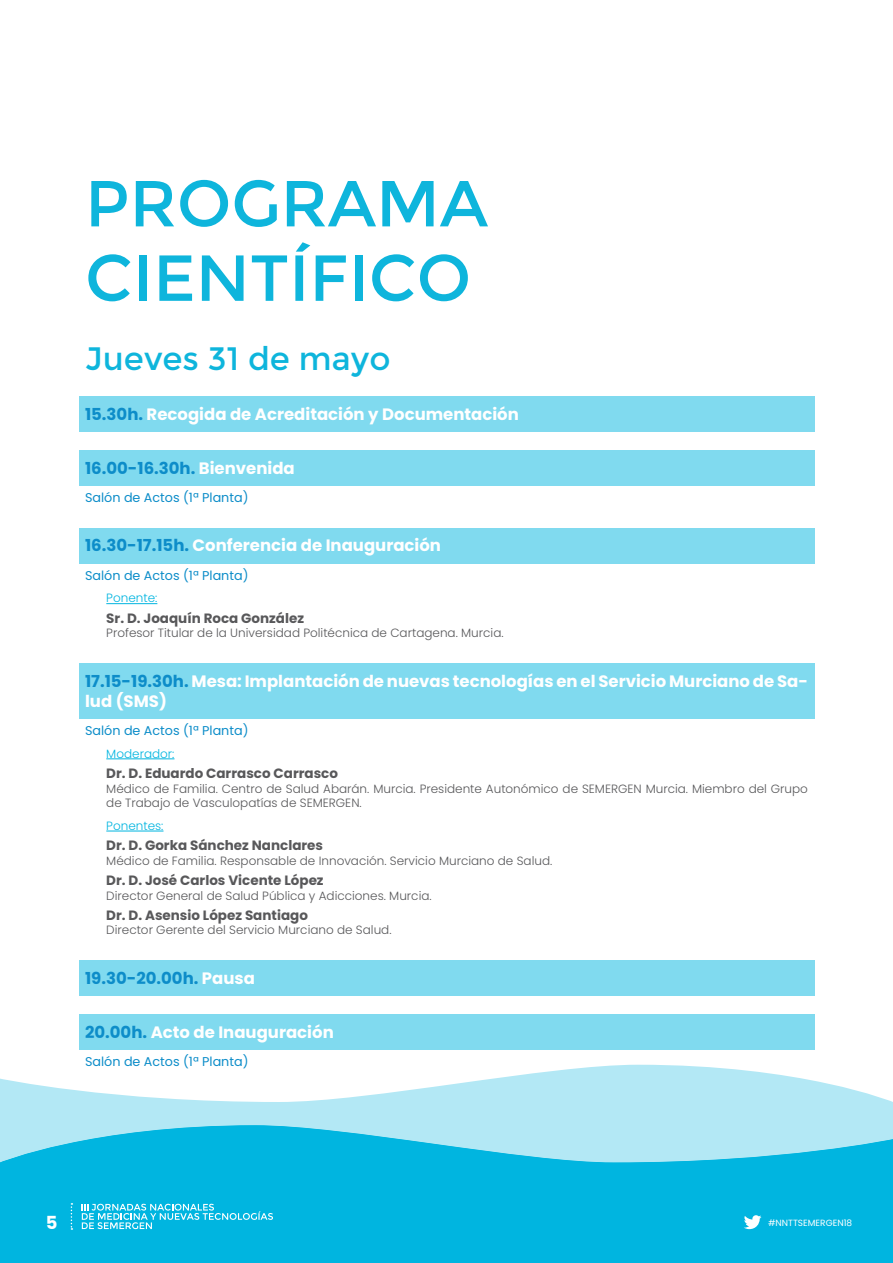
<style>
.page{position:relative;width:893px;height:1263px;background:#fff}
.page>*{position:absolute;margin:0;border:0;box-sizing:border-box;transform-origin:0 0}
.t1{font:90px/74.4px "NATS";color:#0eb5dc}
.t2{font:45px "NATS";color:#0eb5dc}
.t3{font:700 18px "Poppins";color:#fff}
.t4{font:700 16.5px/19.8px "Poppins";color:#fff}
.t5{font:700 16.5px "Poppins";color:#0d8dc9}
.t6{font:700 13.5px "Poppins";color:#58585a}
.t7{font:12.75px "Poppins";color:#0d8dc9}
.t8{font:300 12px/14.4px "Poppins";color:#58585a}
.t9{font:300 12px "Poppins";color:#00b5e0}
.t10{font:9px "Poppins";color:#fff}
.s1{color:#0d8dc9}
.s2{color:#fff}
</style>
<div class="page">
<div style="left:0;top:1125px;width:893px;height:138px;background:#00b5e0"></div>
<svg style="left:0;top:1065px;width:892px;height:60px;fill:#b3e8f5"></svg>
<svg style="left:0;top:1125px;width:892px;height:131px;background:#1cbde3"></svg>
<svg style="left:82px;top:1204px;width:191px;height:25px;background:#37c4e6"></svg>
<svg style="left:71px;top:1203px;width:1px;height:27px"></svg>
<svg style="left:744px;top:1215px;width:17px;height:14px"></svg>
<div style="left:79px;top:396px;width:735px;height:36px;background:#80daef"></div>
<div style="left:79px;top:450px;width:735px;height:36px;background:#80daef"></div>
<div style="left:79px;top:528px;width:735px;height:36px;background:#80daef"></div>
<hr style="left:106px;top:603px;width:51px;height:1px;background:#00b5e0">
<div style="left:79px;top:663px;width:735px;height:56px;background:#80daef"></div>
<hr style="left:106px;top:758px;width:68px;height:1px;background:#00b5e0">
<hr style="left:106px;top:831px;width:58px;height:1px;background:#00b5e0">
<div style="left:79px;top:960px;width:735px;height:36px;background:#80daef"></div>
<div style="left:79px;top:1014px;width:735px;height:36px;background:#80daef"></div>
<h1 class="t1" style="left:85px;top:158px;width:404px">PROGRAMA<br>CIENTÍFICO</h1>
<h2 class="t2" style="left:85px;top:329px;width:307px">Jueves 31 de mayo</h2>
<h3 class="t4" style="left:85px;top:404px;width:435px"><span class="s1">15.30h.</span> Recogida de Acreditación y Documentación</h3>
<h3 class="t5" style="left:85px;top:458px;width:211px">16.00-16.30h. <span class="s2">Bienvenida</span></h3>
<p class="t7" style="left:85px;top:490px;width:165px">Salón de Actos (1ª Planta)</p>
<h3 class="t4" style="left:85px;top:536px;width:358px"><span class="s1">16.30-17.15h.</span> Conferencia de Inauguración</h3>
<p class="t7" style="left:85px;top:568px;width:165px">Salón de Actos (1ª Planta)</p>
<p class="t9" style="left:106px;top:591px;width:53px">Ponente:</p>
<p class="t6" style="left:106px;top:610px;width:199px">Sr. D. Joaquín Roca González</p>
<p class="t8" style="left:106px;top:626px;width:399px">Profesor Titular de la Universidad Politécnica de Cartagena. Murcia.</p>
<h3 class="t4" style="left:85px;top:671px;width:724px"><span class="s1">17.15-19.30h.</span> Mesa: Implantación de nuevas tecnologías en el Servicio Murciano de Sa&shy;lud (SMS)</h3>
<p class="t7" style="left:85px;top:723px;width:165px">Salón de Actos (1ª Planta)</p>
<p class="t9" style="left:106px;top:746px;width:70px">Moderador:</p>
<p class="t6" style="left:106px;top:765px;width:233px">Dr. D. Eduardo Carrasco Carrasco</p>
<p class="t8" style="left:106px;top:781px;width:703px">Médico de Familia. Centro de Salud Abarán. Murcia. Presidente Autonómico de SEMERGEN Murcia. Miembro del Grupo de Trabajo de Vasculopatías de SEMERGEN.</p>
<p class="t9" style="left:106px;top:819px;width:59px">Ponentes:</p>
<p class="t6" style="left:106px;top:838px;width:218px">Dr. D. Gorka Sánchez Nanclares</p>
<p class="t8" style="left:106px;top:853px;width:447px">Médico de Familia. Responsable de Innovación. Servicio Murciano de Salud.</p>
<p class="t6" style="left:106px;top:872px;width:219px">Dr. D. José Carlos Vicente López</p>
<p class="t8" style="left:106px;top:888px;width:327px">Director General de Salud Pública y Adicciones. Murcia.</p>
<p class="t6" style="left:106px;top:907px;width:203px">Dr. D. Asensio López Santiago</p>
<p class="t8" style="left:106px;top:923px;width:287px">Director Gerente del Servicio Murciano de Salud.</p>
<h3 class="t5" style="left:85px;top:968px;width:171px">19.30-20.00h. <span class="s2">Pausa</span></h3>
<h3 class="t4" style="left:85px;top:1022px;width:250px"><span class="s1">20.00h.</span> Acto de Inauguración</h3>
<p class="t7" style="left:85px;top:1054px;width:165px">Salón de Actos (1ª Planta)</p>
<h3 class="t3" style="left:46px;top:1212px;width:13px">5</h3>
<p class="t10" style="left:768px;top:1218px;width:86px">#NNTTSEMERGEN18</p>
</div>
